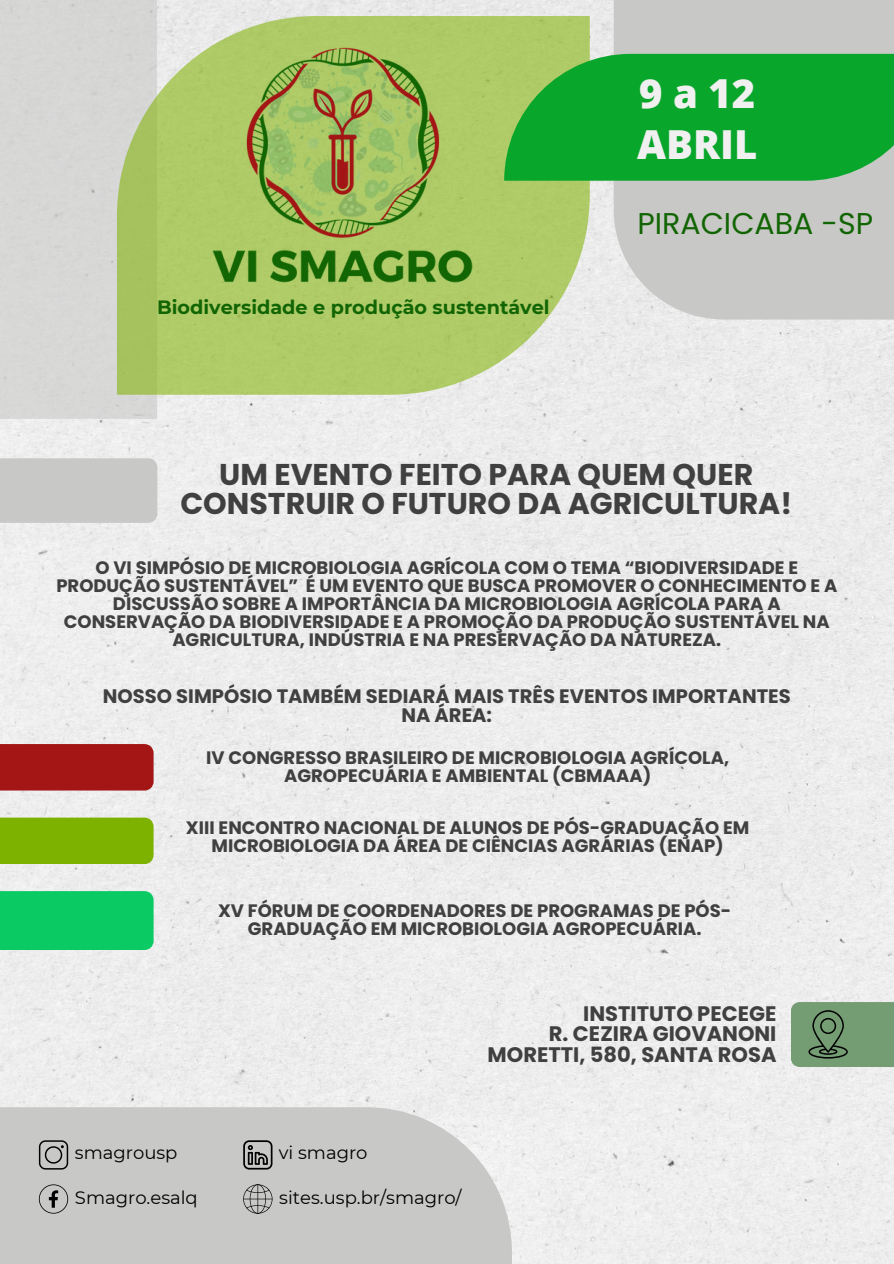
<style>
.page{position:relative;width:894px;height:1264px;background:#fff}
.page>*{position:absolute;margin:0;border:0;box-sizing:border-box;transform-origin:0 0}
.t1{font:800 40.05px "Open Sans";color:#f0f0f0}
.t2{font:700 30px/29.2px "Poppins";color:#404040;text-align:center}
.t3{font:30px "Poppins";color:#126503}
.t4{font:700 21px/20.2px "Poppins";color:#404040;text-align:right}
.t5{font:700 19.5px/19.2px "Poppins";color:#404040;text-align:center}
.t6{font:700 19.2px "Montserrat";color:#126503}
.t7{font:700 18px/18px "Poppins";color:#404040;text-align:center}
.t8{font:18px "Montserrat";color:#000}
</style>
<div class="page">
<div style="left:0;top:0;width:893px;height:1263px;background:#ededed"></div>
<div style="left:613px;top:0;width:280px;height:319px;background:#c8c8c7"></div>
<div style="left:0;top:0;width:157px;height:419px;background:#d7d7d7"></div>
<svg style="left:117px;top:16px;width:472px;height:379px;background:#b9cf84"></svg>
<div style="left:0;top:458px;width:157px;height:65px;background:#c8c8c7"></div>
<img style="left:173px;top:0;width:339px;height:339px">
<svg style="left:0;top:1106px;width:512px;height:157px;background:#cacac9"></svg>
<svg style="left:504px;top:54px;width:389px;height:127px;background:#17a932"></svg>
<div style="left:0;top:744px;width:153px;height:46px;background:#a41616"></div>
<div style="left:0;top:817px;width:153px;height:47px;background:#7eb200"></div>
<div style="left:0;top:891px;width:153px;height:59px;background:#0acb63"></div>
<svg style="left:39px;top:1140px;width:29px;height:29px"></svg>
<svg style="left:39px;top:1184px;width:29px;height:29px"></svg>
<svg style="left:243px;top:1140px;width:29px;height:29px"></svg>
<svg style="left:243px;top:1184px;width:29px;height:29px"></svg>
<div style="left:790px;top:1002px;width:103px;height:65px;background:#749d73"></div>
<svg style="left:808px;top:1010px;width:39px;height:48px"></svg>
<h2 class="t1" style="left:639px;top:65px;width:117px">9a12</h2>
<h6 class="t1" style="left:637px;top:116px;width:122px">ABRIL</h6>
<p class="t6" style="left:157px;top:296px;width:394px">Biodiversidade e produção sustentável</p>
<p class="t3" style="left:637px;top:202px;width:237px">PIRACICABA -SP</p>
<p class="t2" style="left:180px;top:460px;width:613px">UM EVENTO FEITO PARA QUEM QUER<br>CONSTRUIR O FUTURO DA AGRICULTURA!</p>
<p class="t7" style="left:56px;top:559px;width:782px">O VI SIMPÓSIO DE MICROBIOLOGIA AGRÍCOLA COM O TEMA “BIODIVERSIDADE E PRODUÇÃO SUSTENTÁVEL” É UM EVENTO QUE BUSCA PROMOVER O CONHECIMENTO E A DISCUSSÃO SOBRE A IMPORTÂNCIA DA MICROBIOLOGIA AGRÍCOLA PARA A CONSERVAÇÃO DA BIODIVERSIDADE E A PROMOÇÃO DA PRODUÇÃO SUSTENTÁVEL NA AGRICULTURA, INDÚSTRIA E NA PRESERVAÇÃO DA NATUREZA.</p>
<p class="t5" style="left:103px;top:686px;width:689px">NOSSO SIMPÓSIO TAMBÉM SEDIARÁ MAIS TRÊS EVENTOS IMPORTANTES<br>NA ÁREA:</p>
<h1 class="t7" style="left:206px;top:748px;width:524px">IV CONGRESSO BRASILEIRO DE MICROBIOLOGIA AGRÍCOLA,<br>AGROPECUÁRIA E AMBIENTAL (CBMAAA)</h1>
<p class="t7" style="left:186px;top:818px;width:565px">XIII ENCONTRO NACIONAL DE ALUNOS DE PÓS-GRADUAÇÃO EM<br>MICROBIOLOGIA DA ÁREA DE CIÊNCIAS AGRÁRIAS (ENAP)</p>
<p class="t7" style="left:218px;top:901px;width:514px">XV FÓRUM DE COORDENADORES DE PROGRAMAS DE PÓS-<br>GRADUAÇÃO EM MICROBIOLOGIA AGROPECUÁRIA.</p>
<h5 class="t4" style="left:548px;top:1003px;width:229px">INSTITUTO PECEGE<br>R. CEZIRA GIOVANONI</h5>
<p class="t4" style="left:487px;top:1044px;width:290px">MORETTI, 580, SANTA ROSA</p>
<p class="t8" style="left:279px;top:1141px;width:90px">vi smagro</p>
<p class="t8" style="left:75px;top:1141px;width:104px">smagrousp</p>
<p class="t8" style="left:75px;top:1186px;width:124px">Smagro.esalq</p>
<p class="t8" style="left:279px;top:1186px;width:184px">sites.usp.br/smagro/</p>
</div>
